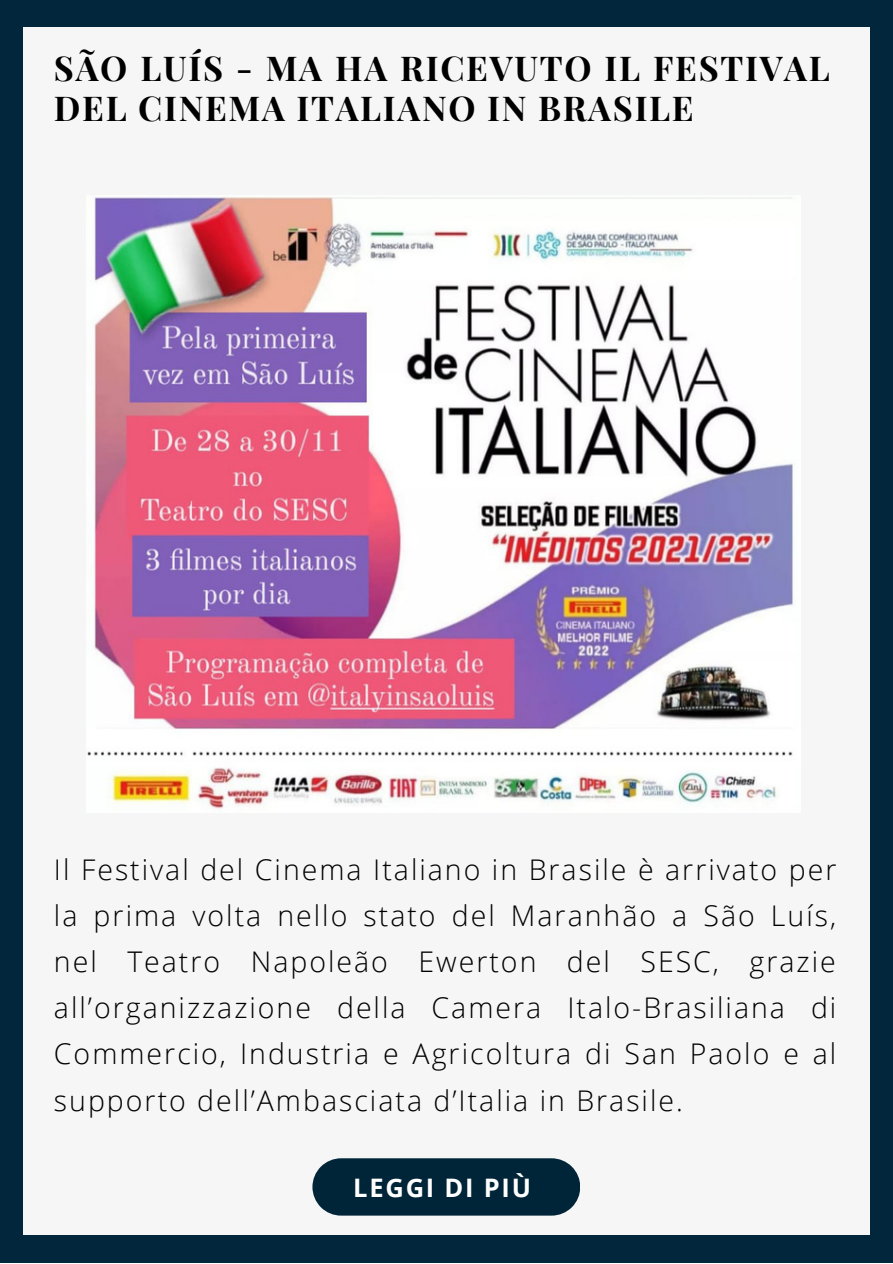
<style>
.page{position:relative;width:893px;height:1264px;background:#fff}
.page>*{position:absolute;margin:0;border:0;box-sizing:border-box;transform-origin:0 0}
.t1{font:700 34.35px/40.5px "Playfair Display";letter-spacing:.05em;color:#000}
.t2{font:300 28.5px/46px "Open Sans";letter-spacing:.07em;color:#000;text-align:justify}
.t3{font:700 25.5px "Open Sans";letter-spacing:.07em;color:#fff}
</style>
<div class="page">
<div style="left:0;top:0;width:892px;height:1262px;background:#02263b"></div>
<div style="left:23px;top:27px;width:846px;height:1207px;background:#f6f6f6"></div>
<div style="left:312px;top:1158px;width:268px;height:57px;background:#002438"></div>
<img style="left:87px;top:197px;width:706px;height:612px">
<p class="t1" style="left:54px;top:46px;width:777px">SÃO LUÍS - MA HA RICEVUTO IL FESTIVAL<br>DEL CINEMA ITALIANO IN BRASILE</p>
<p class="t2" style="left:54px;top:845px;width:783px">Il Festival del Cinema Italiano in Brasile è arrivato per la prima volta nello stato del Maranhão a São Luís, nel Teatro Napoleão Ewerton del SESC, grazie all’organizzazione della Camera Italo-Brasiliana di Commercio, Industria e Agricoltura di San Paolo e al supporto dell’Ambasciata d’Italia in Brasile.</p>
<p class="t3" style="left:353px;top:1169px;width:179px">LEGGI DI PIÙ</p>
</div>
